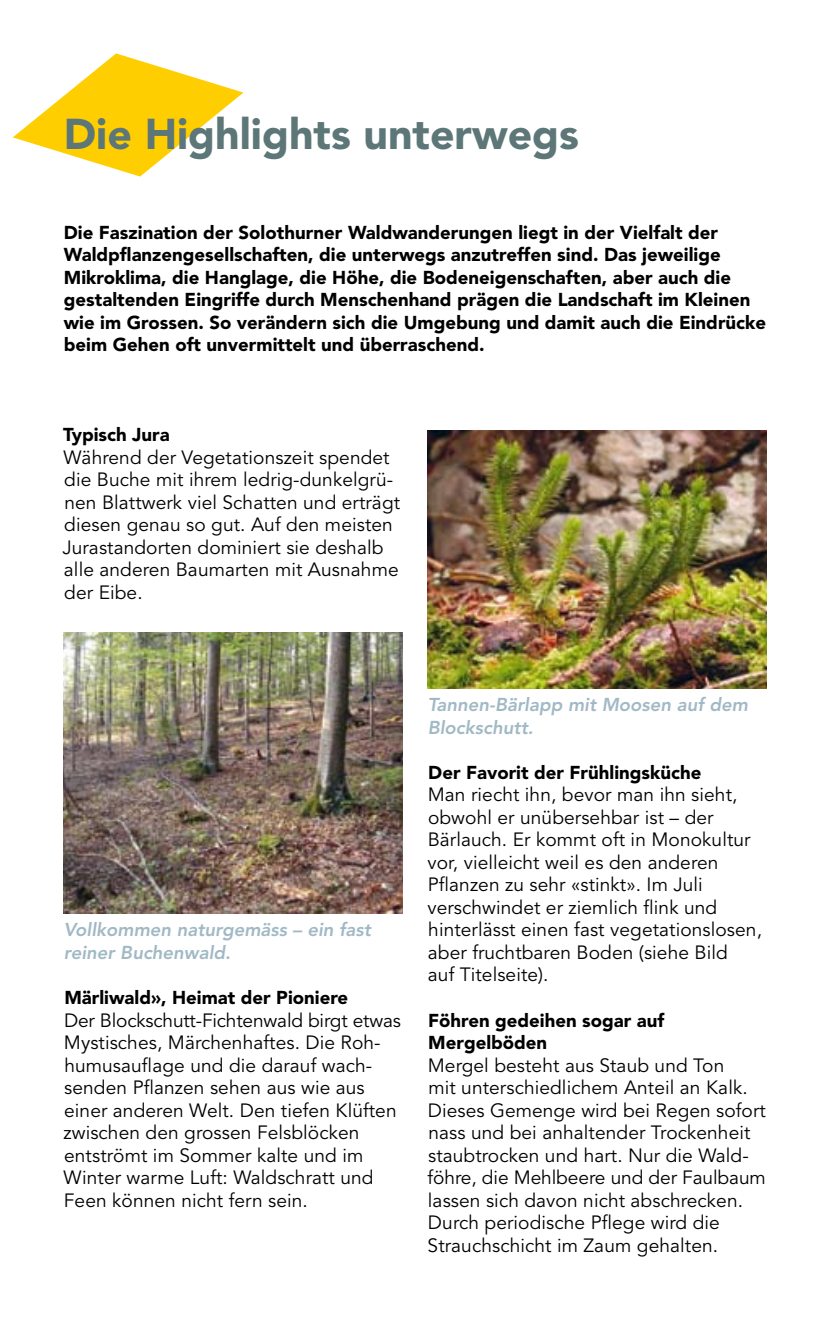
<style>
.page{position:relative;width:830px;height:1340px;background:#fff}
.page>*{position:absolute;margin:0;border:0;box-sizing:border-box;transform-origin:0 0}
.t1{font:900 42.75px "Avenir";color:#5d7677}
.t2{font:19.12px/22.5px "Avenir";letter-spacing:.005em;color:#000}
.t3{font:900 18.45px/22.5px "Avenir";color:#000}
.t4{font:italic 800 18.45px/22.5px "Avenir";color:#a1b9c5}
</style>
<div class="page">
<svg style="left:13px;top:53px;width:230px;height:123px"></svg>
<img style="left:64px;top:632px;width:338px;height:282px">
<img style="left:427px;top:430px;width:338px;height:259px">
<h1 class="t1" style="left:64px;top:108px;width:516px">Die Highlights unterwegs</h1>
<p class="t3" style="left:64px;top:221px;width:703px">Die Faszination der Solothurner Waldwanderungen liegt in der Vielfalt der Waldpflanzengesellschaften, die unterwegs anzutreffen sind. Das jeweilige Mikroklima, die Hanglage, die Höhe, die Bodeneigenschaften, aber auch die gestaltenden Eingriffe durch Menschenhand prägen die Landschaft im Kleinen wie im Grossen. So verändern sich die Umgebung und damit auch die Eindrücke beim Gehen oft unvermittelt und überraschend.</p>
<p class="t3" style="left:63px;top:423px;width:108px">Typisch Jura</p>
<p class="t2" style="left:62px;top:446px;width:339px">Während der Vegetationszeit spendet die Buche mit ihrem ledrig-dunkelgrü&shy;nen Blattwerk viel Schatten und erträgt diesen genau so gut. Auf den meisten Jurastandorten dominiert sie deshalb alle anderen Baumarten mit Ausnahme der Eibe.</p>
<p class="t4" style="left:64px;top:918px;width:308px">Vollkommen naturgemäss – ein fast reiner Buchenwald.</p>
<p class="t3" style="left:64px;top:986px;width:285px">Märliwald», Heimat der Pioniere</p>
<p class="t2" style="left:63px;top:1009px;width:339px">Der Blockschutt-Fichtenwald birgt etwas Mystisches, Märchenhaftes. Die Roh&shy;humusauflage und die darauf wach&shy;senden Pflanzen sehen aus wie aus einer anderen Welt. Den tiefen Klüften zwischen den grossen Felsblöcken entströmt im Sommer kalte und im Winter warme Luft: Waldschratt und Feen können nicht fern sein.</p>
<p class="t4" style="left:427px;top:693px;width:321px">Tannen-Bärlapp mit Moosen auf dem<br>Blockschutt.</p>
<p class="t3" style="left:428px;top:761px;width:274px">Der Favorit der Frühlingsküche</p>
<p class="t2" style="left:427px;top:784px;width:336px">Man riecht ihn, bevor man ihn sieht, obwohl er unübersehbar ist – der Bärlauch. Er kommt oft in Monokultur vor, vielleicht weil es den anderen Pflanzen zu sehr «stinkt». Im Juli verschwindet er ziemlich flink und hinterlässt einen fast vegetationslosen, aber fruchtbaren Boden (siehe Bild<br>auf Titelseite).</p>
<p class="t3" style="left:428px;top:1008px;width:238px">Föhren gedeihen sogar auf<br>Mergelböden</p>
<p class="t2" style="left:427px;top:1054px;width:339px">Mergel besteht aus Staub und Ton<br>mit unterschiedlichem Anteil an Kalk.<br>Dieses Gemenge wird bei Regen sofort nass und bei anhaltender Trockenheit staubtrocken und hart. N ur die Wald&shy;föhre, die Mehlbeere und der Faulbaum lassen sich davon nicht abschrecken.<br>Durch periodische Pflege wird die Strauchschicht im Zaum gehalten.</p>
</div>
